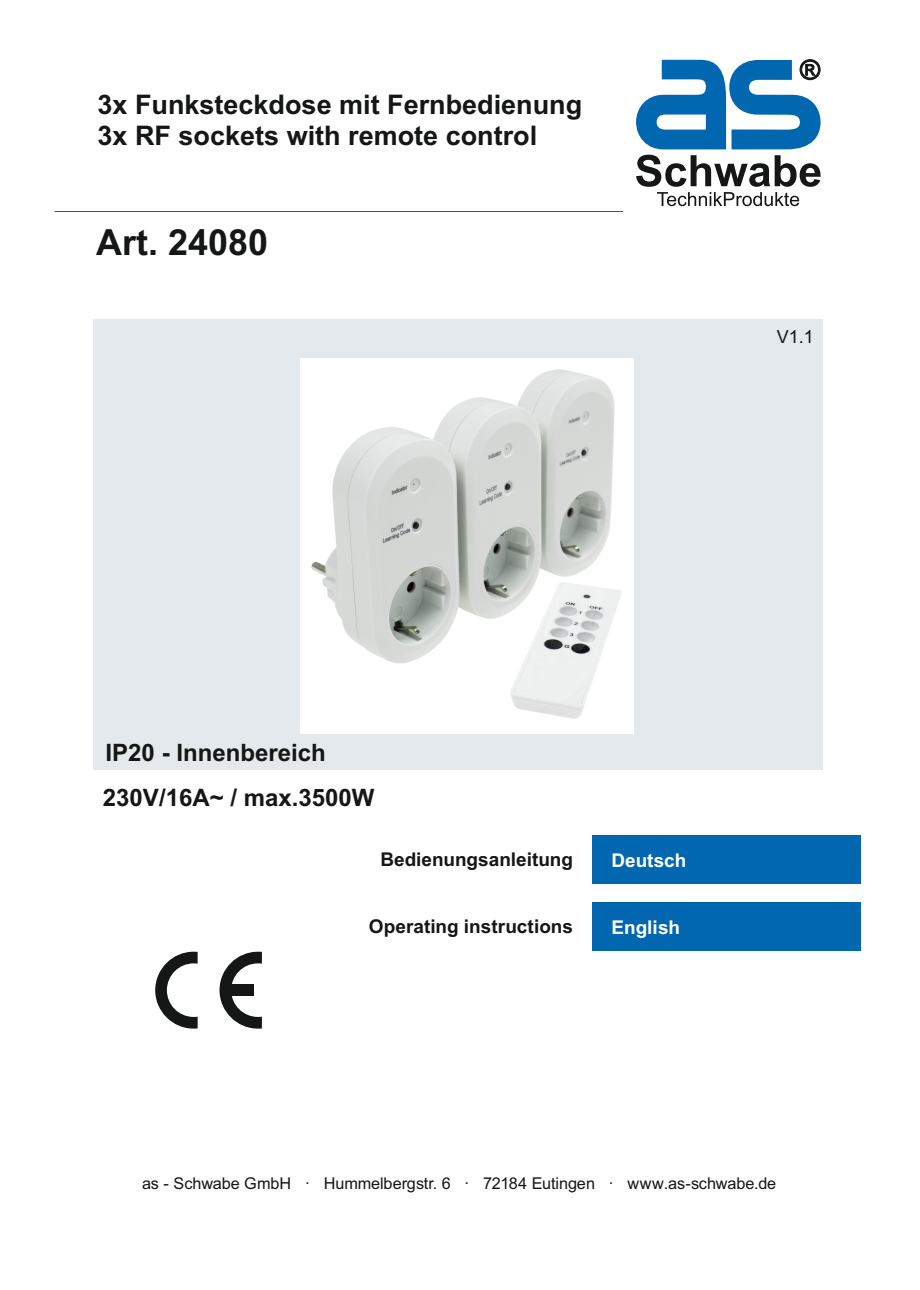
<style>
.page{position:relative;width:920px;height:1290px;background:#fff}
.page>*{position:absolute;margin:0;border:0;box-sizing:border-box;transform-origin:0 0}
.t1{font:700 36px "Arial";color:#151616}
.t2{font:700 27px/31.8px "Arial";color:#151616}
.t3{font:700 24px/44.8px "Arial";color:#151616}
.t4{font:700 18.9px "Arial";color:#151616}
.t5{font:700 18.9px "Arial";color:#fff}
.t6{font:18px "Arial";color:#151616}
.t7{font:16.2px "Arial";letter-spacing:-.01em;color:#151616}
</style>
<div class="page">
<hr style="left:55px;top:211px;width:568px;height:1px;background:#0067b0">
<div style="left:93px;top:320px;width:730px;height:450px;background:#e4e9ed"></div>
<div style="left:592px;top:835px;width:269px;height:48px;background:#0067b0"></div>
<div style="left:592px;top:902px;width:269px;height:48px;background:#0067b0"></div>
<svg style="left:636px;top:155px;width:185px;height:51px"></svg>
<svg style="left:636px;top:60px;width:184px;height:89px"></svg>
<svg style="left:155px;top:952px;width:43px;height:76px"></svg>
<svg style="left:220px;top:952px;width:42px;height:76px"></svg>
<div style="left:227px;top:984px;width:26px;height:12px;background:#151616"></div>
<img style="left:301px;top:359px;width:332px;height:374px">
<h2 class="t2" style="left:98px;top:91px;width:486px">3x Funksteckdose mit Fernbedienung<br>3x RF sockets with remote control</h2>
<h1 class="t1" style="left:96px;top:229px;width:174px">Art. 24080</h1>
<p class="t6" style="left:777px;top:330px;width:39px">V1.1</p>
<h3 class="t3" style="left:103px;top:732px;width:273px">IP20 - Innenbereich<br>230V/16A~ / max.3500W</h3>
<p class="t4" style="left:380px;top:852px;width:194px">Bedienungsanleitung</p>
<p class="t5" style="left:611px;top:853px;width:76px">Deutsch</p>
<p class="t4" style="left:369px;top:919px;width:206px">Operating instructions</p>
<p class="t5" style="left:611px;top:920px;width:70px">English</p>
<p class="t7" style="left:142px;top:1177px;width:636px">as - Schwabe GmbH · Hummelbergstr. 6 · 72184 Eutingen · www.as-schwabe.de</p>
</div>
